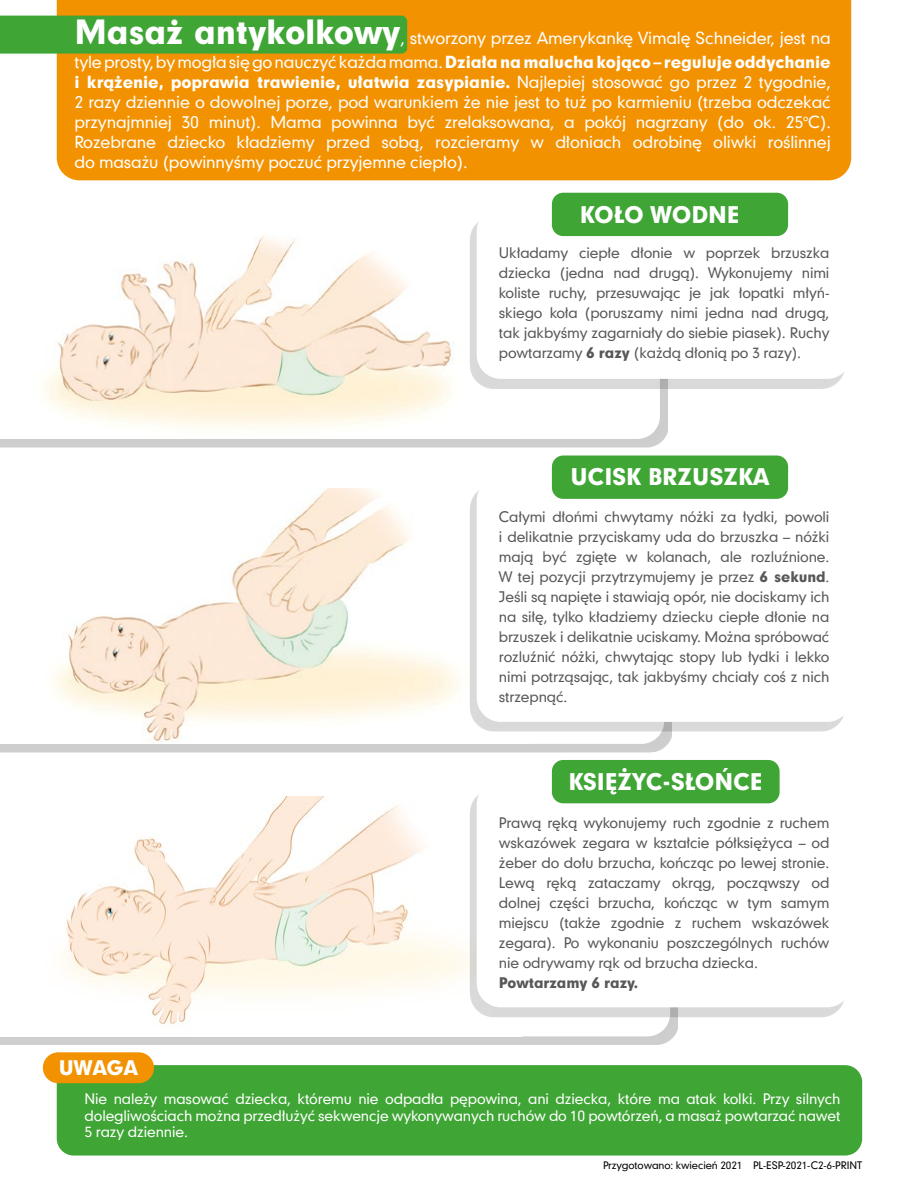
<style>
.page{position:relative;width:908px;height:1191px;background:#fff}
.page>*{position:absolute;margin:0;border:0;box-sizing:border-box;transform-origin:0 0}
.t1{font:22px "Geometric 706 Blk EU";letter-spacing:-.01em;color:#fff}
.t2{font:19.2px "Geometric 706 Blk EU";letter-spacing:-.02em;color:#fff}
.t3{font:16px/20px "Geometric 706 Md EU";letter-spacing:-.01em;color:#fff}
.t4{font:16px "Geometric 706 Blk EU";letter-spacing:-.01em;color:#fff}
.t5{font:14px/20px "Geometric 706 Md EU";letter-spacing:-.01em;color:#575756;text-align:justify}
.t6{font:14px/16.8px "Geometric 706 Md EU";letter-spacing:-.01em;color:#fff;text-align:justify}
.t7{font:14px "Geometric 706 Blk EU";letter-spacing:-.01em;color:#575756}
.t8{font:10px "Geometric 706 Md EU";letter-spacing:-.01em;color:#000}
.s1{font-family:"Geometric 706 Blk EU";font-size:32px}
.s2{font-family:"Geometric 706 Blk EU"}
.s3{font-family:"Geometric 706 Md EU"}
</style>
<div class="page">
<div style="left:57px;top:1065px;width:804px;height:90px;background:#3fa535;border-radius:17px"></div>
<div style="left:57px;top:0;width:793px;height:180px;background:#f39200"></div>
<div style="left:0;top:16px;width:407px;height:38px;background:#3fa535"></div>
<div style="left:43px;top:1052px;width:111px;height:31px;background:#f39200;border-radius:15px"></div>
<div style="left:0;top:222px;width:667px;height:225px;background:#cdcdcd"></div>
<div style="left:520px;top:388px;width:139px;height:51px;background:#fff"></div>
<img style="left:0;top:222px;width:520px;height:217px">
<div style="left:0;top:496px;width:672px;height:256px;background:#000;opacity:.2"></div>
<img style="left:0;top:488px;width:529px;height:256px">
<div style="left:0;top:804px;width:678px;height:240px;background:#000;opacity:.2"></div>
<img style="left:0;top:796px;width:521px;height:240px">
<div style="left:469px;top:216px;width:376px;height:172px;background:#000;opacity:.15"></div>
<div style="left:476px;top:207px;width:374px;height:172px;background:#fff;border-radius:24px"></div>
<div style="left:469px;top:485px;width:376px;height:246px;background:#000;opacity:.15"></div>
<div style="left:476px;top:476px;width:374px;height:246px;background:#fff;border-radius:24px"></div>
<div style="left:469px;top:789px;width:376px;height:228px;background:#000;opacity:.15"></div>
<div style="left:476px;top:780px;width:374px;height:227px;background:#fff;border-radius:24px"></div>
<div style="left:551px;top:455px;width:236px;height:44px;background:#3fa535;border-radius:11px"></div>
<div style="left:551px;top:193px;width:236px;height:43px;background:#3fa535;border-radius:11px"></div>
<div style="left:551px;top:760px;width:228px;height:43px;background:#3fa535;border-radius:11px"></div>
<p class="t3" style="left:74px;top:26px;width:757px;line-height:24px"><span class="s1">Masaż antykolkowy</span>, stworzony przez Amerykankę Vimalę Schneider, jest na tyle prosty, by mogła się go nauczyć każda mama. <span class="s2">Działa na malucha kojąco – reguluje oddychanie</span></p>
<p class="t4" style="left:74px;top:71px;width:757px">i krążenie, poprawia trawienie, ułatwia zasypianie. <span class="s3">Najlepiej stosować go przez 2 tygodnie,</span></p>
<p class="t3" style="left:74px;top:92px;width:757px;text-align:justify">2 razy dziennie o dowolnej porze, pod warunkiem że nie jest to tuż po karmieniu (trzeba odczekać przynajmniej 30 minut). Mama powinna być zrelaksowana, a pokój nagrzany (do ok. 25°C).<br>Rozebrane dziecko kładziemy przed sobą, rozcieramy w dłoniach odrobinę oliwki roślinnej do masażu (powinnyśmy poczuć przyjemne ciepło).</p>
<h1 class="t1" style="left:579px;top:200px;width:162px">KOŁO WODNE</h1>
<p class="t5" style="left:498px;top:243px;width:332px">Układamy ciepłe dłonie w poprzek brzuszka dziecka (jedna nad drugą). Wykonujemy nimi koliste ruchy, przesuwając je jak łopatki młyń&shy;skiego koła (poruszamy nimi jedna nad drugą, tak jakbyśmy zagarniały do siebie piasek). Ruchy powtarzamy <span class="s2">6 razy</span> (każdą dłonią po 3 razy).</p>
<h1 class="t1" style="left:570px;top:462px;width:200px">UCISK BRZUSZKA</h1>
<p class="t5" style="left:498px;top:507px;width:332px">Całymi dłońmi chwytamy nóżki za łydki, powoli i delikatnie przyciskamy uda do brzuszka – nóżki mają być zgięte w kolanach, ale rozluźnione.<br>W tej pozycji przytrzymujemy je przez <span class="s2">6 sekund</span>.<br>Jeśli są napięte i stawiają opór, nie dociskamy ich na siłę, tylko kładziemy dziecku ciepłe dłonie na brzuszek i delikatnie uciskamy. Można spróbować rozluźnić nóżki, chwytając stopy lub łydki i lekko nimi potrząsając, tak jakbyśmy chciały coś z nich strzepnąć.</p>
<h1 class="t1" style="left:568px;top:766px;width:196px">KSIĘŻYC-SŁOŃCE</h1>
<h2 class="t2" style="left:59px;top:1054px;width:81px">UWAGA</h2>
<p class="t5" style="left:498px;top:813px;width:332px">Prawą ręką wykonujemy ruch zgodnie z ruchem wskazówek zegara w kształcie półksiężyca – od żeber do dołu brzucha, kończąc po lewej stronie.<br>Lewą ręką zataczamy okrąg, począwszy od dolnej części brzucha, kończąc w tym samym miejscu (także zgodnie z ruchem wskazówek zegara). Po wykonaniu poszczególnych ruchów nie odrywamy rąk od brzucha dziecka.</p>
<p class="t7" style="left:498px;top:973px;width:141px">Powtarzamy 6 razy.</p>
<p class="t6" style="left:84px;top:1090px;width:757px">Nie należy masować dziecka, któremu nie odpadła pępowina, ani dziecka, które ma atak kolki. Przy silnych dolegliwościach można przedłużyć sekwencje wykonywanych ruchów do 10 powtórzeń, a masaż powtarzać nawet 5 razy dziennie.</p>
<p class="t8" style="left:602px;top:1158px;width:260px">Przygotowano: kwiecień 2021 PL-ESP-2021-C2-6-PRINT</p>
</div>
